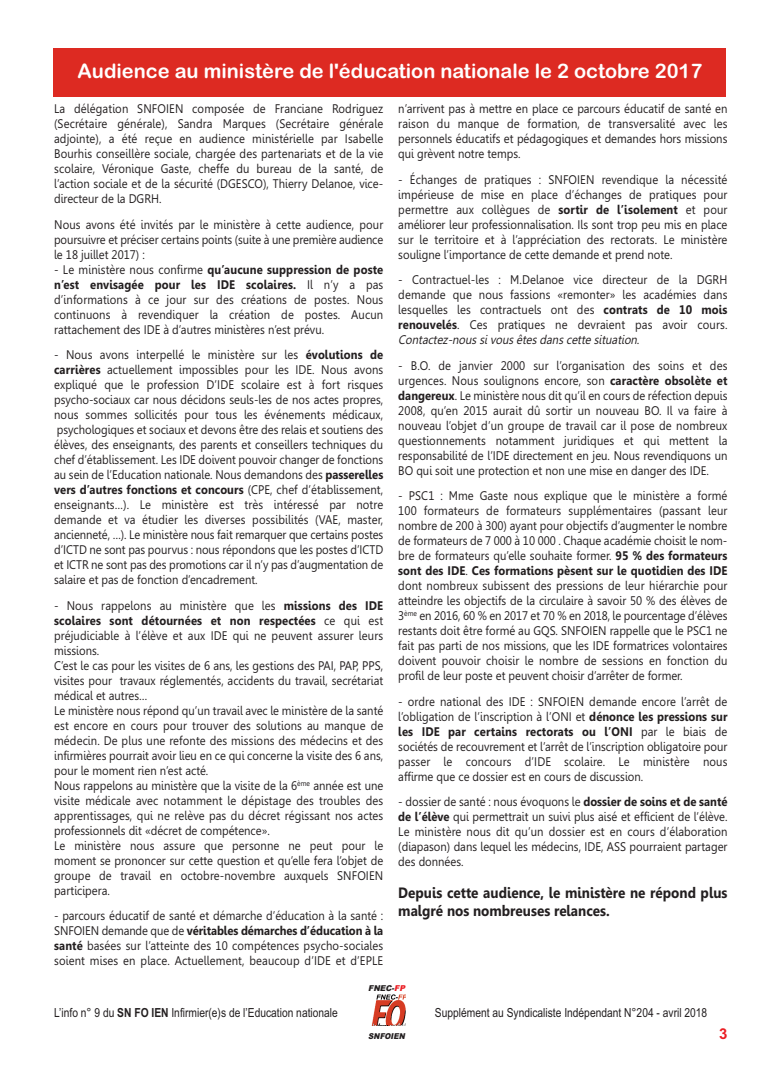
<style>
.page{position:relative;width:780px;height:1088px;background:#fff}
.page>*{position:absolute;margin:0;border:0;box-sizing:border-box;transform-origin:0 0}
.t1{font:20px "Arial Rounded MT Bold";color:#fff}
.t2{font:700 15px/18px "Gisha";color:#231f20;scale:.9 1}
.t3{font:700 15px "Arial";color:#eb1d23}
.t4{font:12.5px/15px "Gisha";color:#231f20;text-align:justify;scale:.9 1}
.t5{font:12.5px "Arial Narrow";color:#231f20}
.t6{font:italic 900 8.12px "Arial";color:#231f20;scale:.96 1}
.t7{font:italic 900 8.12px "Arial";color:#231f20;scale:.9 1}
.s1{font-weight:700}
.s2{font-style:italic}
.s3{color:#eb1d23}
</style>
<div class="page">
<img style="left:372px;top:995px;width:33px;height:31px">
<div style="left:54px;top:49px;width:672px;height:48px;background:#dd2a22"></div>
<h1 class="t1" style="left:78px;top:59px;width:626px">Audience au ministère de l'éducation nationale le 2 octobre 2017</h1>
<p class="t4" style="left:54px;top:101px;width:367px">La délégation SNFOIEN composée de Franciane Rodriguez (Secrétaire générale), Sandra Marques (Secrétaire générale adjointe), a été reçue en audience ministérielle par Isabelle Bourhis conseillère sociale, chargée des partenariats et de la vie scolaire, Véronique Gaste, cheffe du bureau de la santé, de l’action sociale et de la sécurité (DGESCO), Thierry Delanoe, vice&shy;directeur de la DGRH.</p>
<p class="t4" style="left:54px;top:217px;width:367px">Nous avons été invités par le ministère à cette audience, pour poursuivre et préciser certains points (suite à une première audience le 18 juillet 2017) :</p>
<p class="t4" style="left:54px;top:262px;width:367px">- Le ministère nous confirme <span class="s1">qu’aucune suppression de poste n’est envisagée pour les IDE scolaires.</span> Il n’y a pas d’informations à ce jour sur des créations de postes. Nous continuons à revendiquer la création de postes. Aucun rattachement des IDE à d’autres ministères n’est prévu.</p>
<p class="t4" style="left:54px;top:347px;width:367px">- Nous avons interpellé le ministère sur les <span class="s1">évolutions de carrières</span> actuellement impossibles pour les IDE. Nous avons expliqué que le profession D’IDE scolaire est à fort risques psycho-sociaux car nous décidons seuls-les de nos actes propres, nous sommes sollicités pour tous les événements médicaux, psychologiques et sociaux et devons être des relais et soutiens des élèves, des enseignants, des parents et conseillers techniques du chef d’établissement. Les IDE doivent pouvoir changer de fonctions au sein de l’Education nationale. Nous demandons des <span class="s1">passerelles vers d’autres fonctions et concours</span> (CPE, chef d’établissement, enseignants…). Le ministère est très intéressé par notre demande et va étudier les diverses possibilités (VAE, master, ancienneté, …). Le ministère nous fait remarquer que certains postes d’ICTD ne sont pas pourvus : nous répondons que les postes d’ICTD et ICTR ne sont pas des promotions car il n’y pas d’augmentation de salaire et pas de fonction d’encadrement.</p>
<p class="t4" style="left:54px;top:598px;width:367px;text-align:left">- Nous rappelons au ministère que les <span class="s1">missions des IDE scolaires sont détournées et non respectées</span> ce qui est préjudiciable à l’élève et aux IDE qui ne peuvent assurer leurs missions.<br>C’est le cas pour les visites de 6 ans, les gestions des PAI, PAP, PPS, visites pour travaux réglementés, accidents du travail, secrétariat médical et autres…<br>Le ministère nous répond qu’un travail avec le ministère de la santé est encore en cours pour trouver des solutions au manque de médecin. De plus une refonte des missions des médecins et des infirmières pourrait avoir lieu en ce qui concerne la visite des 6 ans, pour le moment rien n’est acté.<br>Nous rappelons au ministère que la visite de la 6<sup>ème</sup> année est une visite médicale avec notamment le dépistage des troubles des apprentissages, qui ne relève pas du décret régissant nos actes professionnels dit «décret de compétence».<br>Le ministère nous assure que personne ne peut pour le moment se prononcer sur cette question et qu’elle fera l’objet de groupe de travail en octobre-novembre auxquels SNFOIEN participera.</p>
<p class="t4" style="left:54px;top:908px;width:367px">- parcours éducatif de santé et démarche d’éducation à la santé :<br>SNFOIEN demande que de <span class="s1">véritables démarches d’éducation à la santé</span> basées sur l’atteinte des 10 compétences psycho-sociales soient mises en place. Actuellement, beaucoup d’IDE et d’EPLE</p>
<p class="t4" style="left:398px;top:101px;width:367px">n’arrivent pas à mettre en place ce parcours éducatif de santé en raison du manque de formation, de transversalité avec les personnels éducatifs et pédagogiques et demandes hors missions qui grèvent notre temps.</p>
<p class="t4" style="left:398px;top:172px;width:367px">- Échanges de pratiques : SNFOIEN revendique la nécessité impérieuse de mise en place d’échanges de pratiques pour permettre aux collègues de <span class="s1">sortir de l’isolement</span> et pour améliorer leur professionnalisation. Ils sont trop peu mis en place sur le territoire et à l’appréciation des rectorats. Le ministère souligne l’importance de cette demande et prend note.</p>
<p class="t4" style="left:398px;top:272px;width:367px">- Contractuel-les : M.Delanoe vice directeur de la DGRH demande que nous fassions «remonter» les académies dans lesquelles les contractuels ont des <span class="s1">contrats de 10 mois renouvelés</span>. Ces pratiques ne devraient pas avoir cours.<br><span class="s2">Contactez-nous si vous êtes dans cette situation.</span></p>
<p class="t4" style="left:398px;top:358px;width:367px">- B.O. de janvier 2000 sur l’organisation des soins et des urgences. Nous soulignons encore, son <span class="s1">caractère obsolète et dangereux</span>. Le ministère nous dit qu’il en cours de réfection depuis 2008, qu’en 2015 aurait dû sortir un nouveau BO. Il va faire à nouveau l’objet d’un groupe de travail car il pose de nombreux questionnements notamment juridiques et qui mettent la responsabilité de l’IDE directement en jeu. Nous revendiquons un BO qui soit une protection et non une mise en danger des IDE.</p>
<p class="t4" style="left:398px;top:488px;width:367px">- PSC1 : Mme Gaste nous explique que le ministère a formé 100 formateurs de formateurs supplémentaires (passant leur nombre de 200 à 300) ayant pour objectifs d’augmenter le nombre de formateurs de 7 000 à 10 000 . Chaque académie choisit le nom&shy;bre de formateurs qu’elle souhaite former. <span class="s1">95 % des formateurs sont des IDE</span>. <span class="s1">Ces formations pèsent sur le quotidien des IDE </span>dont nombreux subissent des pressions de leur hiérarchie pour atteindre les objectifs de la circulaire à savoir 50 % des élèves de 3<sup>ème</sup> en 2016, 60 % en 2017 et 70 % en 2018, le pourcentage d’élèves restants doit être formé au GQS. SNFOIEN rappelle que le PSC1 ne fait pas parti de nos missions, que les IDE formatrices volontaires doivent pouvoir choisir le nombre de sessions en fonction du profil de leur poste et peuvent choisir d’arrêter de former.</p>
<p class="t4" style="left:398px;top:694px;width:367px">- ordre national des IDE : SNFOIEN demande encore l’arrêt de l’obligation de l’inscription à l’ONI et <span class="s1">dénonce les pressions sur les IDE par certains rectorats ou l’ONI</span> par le biais de sociétés de recouvrement et l’arrêt de l’inscription obligatoire pour passer le concours d’IDE scolaire. Le ministère nous affirme que ce dossier est en cours de discussion.</p>
<p class="t4" style="left:398px;top:794px;width:367px">- dossier de santé : nous évoquons le <span class="s1">dossier de soins et de santé de l’élève</span> qui permettrait un suivi plus aisé et efficient de l’élève.<br>Le ministère nous dit qu’un dossier est en cours d’élaboration (diapason) dans lequel les médecins, IDE, ASS pourraient partager des données.</p>
<p class="t2" style="left:398px;top:884px;width:367px">Depuis cette audience, le ministère ne répond plus malgré nos nombreuses relances.</p>
<p class="t6" style="left:368px;top:984px;width:42px">FNEC-<span class="s3">FP</span></p>
<p class="t5" style="left:54px;top:1005px;width:285px">L’info n° 9 du <span class="s1">SN FO IEN</span> Infirmier(e)s de l’Education nationale</p>
<p class="t5" style="left:435px;top:1005px;width:274px">Supplément au Syndicaliste Indépendant N°204 - avril 2018</p>
<p class="t7" style="left:368px;top:1032px;width:45px">SNFOIEN</p>
<p class="t3" style="left:719px;top:1025px;width:10px">3</p>
</div>
